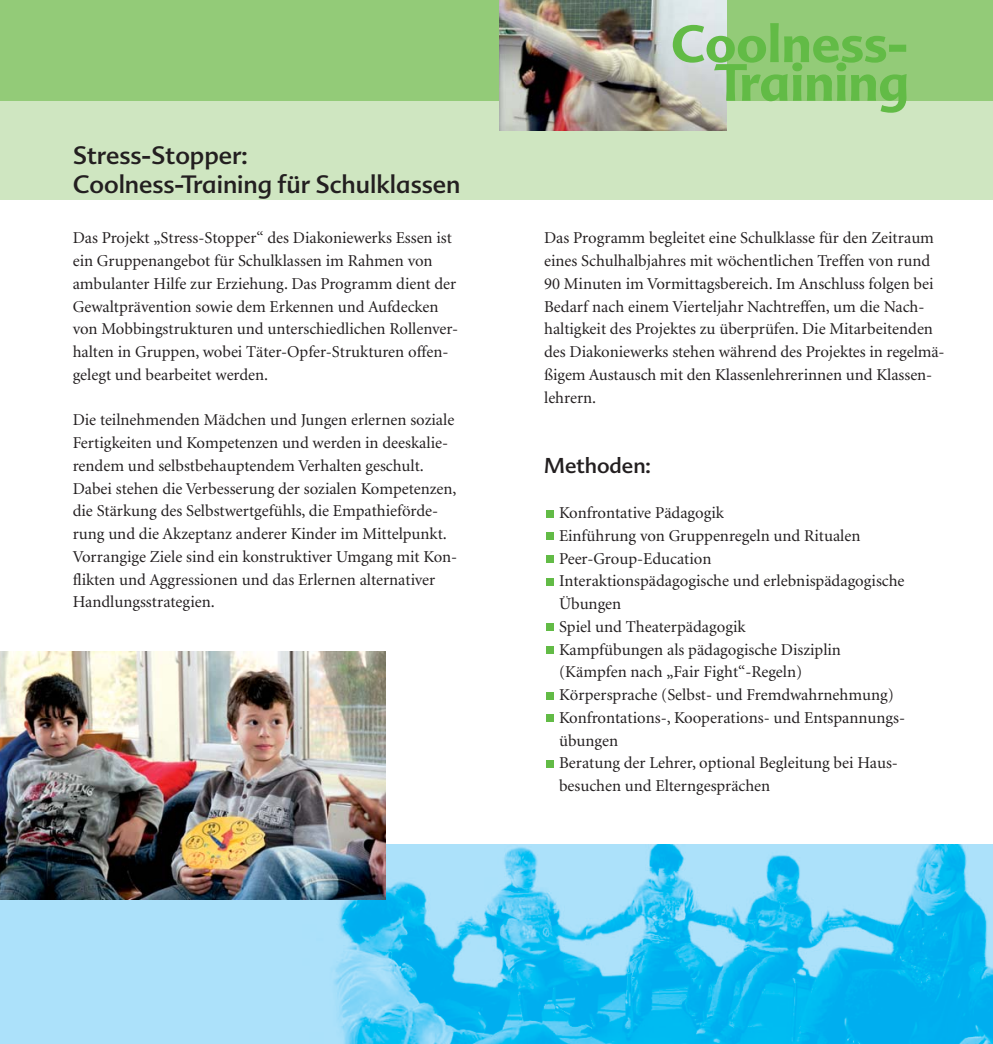
<style>
.page{position:relative;width:993px;height:1044px;background:#fff}
.page>*{position:absolute;margin:0;border:0;box-sizing:border-box;transform-origin:0 0}
.t1{font:700 51.1px/38.7px "Advert";color:#62bb46;text-align:right}
.t2{font:24.5px/29.4px "Advert";color:#231f20}
.t3{font:21px "Advert";color:#231f20}
.t4{font:16.62px/22.8px "Minion";color:#231f20}
</style>
<div class="page">
<div style="left:0;top:2px;width:993px;height:198px;background:#cfe6c1"></div>
<div style="left:0;top:0;width:993px;height:101px;background:#93cb78"></div>
<img style="left:0;top:845px;width:993px;height:199px">
<div style="left:546px;top:510px;width:7px;height:7px;background:#62bb46"></div>
<div style="left:546px;top:533px;width:7px;height:7px;background:#62bb46"></div>
<div style="left:546px;top:555px;width:7px;height:8px;background:#62bb46"></div>
<div style="left:546px;top:578px;width:7px;height:7px;background:#62bb46"></div>
<div style="left:546px;top:624px;width:7px;height:7px;background:#62bb46"></div>
<div style="left:546px;top:646px;width:7px;height:8px;background:#62bb46"></div>
<div style="left:546px;top:692px;width:7px;height:7px;background:#62bb46"></div>
<div style="left:546px;top:715px;width:7px;height:7px;background:#62bb46"></div>
<div style="left:546px;top:760px;width:7px;height:7px;background:#62bb46"></div>
<img style="left:499px;top:0;width:227px;height:131px">
<img style="left:0;top:651px;width:385px;height:249px">
<h2 class="t2" style="left:73px;top:143px;width:389px">Stress-Stopper:<br>Coolness-Training für Schulklassen</h2>
<p class="t4" style="left:73px;top:228px;width:387px">Das Projekt „Stress-Stopper“ des Diakoniewerks Essen ist ein Gruppenangebot für Schulklassen im Rahmen von ambulanter Hilfe zur Erziehung. Das Programm dient der Gewaltprävention sowie dem Erkennen und Aufdecken von Mobbingstrukturen und unterschiedlichen Rollenver&shy;halten in Gruppen, wobei Täter-Opfer-Strukturen offen&shy;gelegt und bearbeitet werden.</p>
<p class="t4" style="left:73px;top:410px;width:386px">Die teilnehmenden Mädchen und Jungen erlernen soziale Fertigkeiten und Kompetenzen und werden in deeskalie&shy;rendem und selbstbehauptendem Verhalten geschult.<br>Dabei stehen die Verbesserung der sozialen Kompetenzen, die Stärkung des Selbstwertgefühls, die Empathieförde&shy;rung und die Akzeptanz anderer Kinder im Mittelpunkt.<br>Vorrangige Ziele sind ein konstruktiver Umgang mit Kon&shy;flikten und Aggressionen und das Erlernen alternativer Handlungsstrategien.</p>
<h1 class="t1" style="left:671px;top:29px;width:240px">Coolness-<br>Training</h1>
<p class="t4" style="left:544px;top:228px;width:402px">Das Programm begleitet eine Schulklasse für den Zeitraum eines Schulhalbjahres mit wöchentlichen Treffen von rund 90 Minuten im Vormittagsbereich. Im Anschluss folgen bei Bedarf nach einem Vierteljahr Nachtreffen, um die Nach&shy;haltigkeit des Projektes zu überprüfen. Die Mitarbeitenden des Diakoniewerks stehen während des Projektes in regelmä&shy;ßigem Austausch mit den Klassen lehrerinnen und Klassen&shy;lehrern.</p>
<p class="t3" style="left:544px;top:457px;width:108px">Methoden:</p>
<p class="t4" style="left:559px;top:503px;width:347px">Konfrontative Pädagogik<br>Einführung von Gruppenregeln und Ritualen Peer-Group-Education<br>Interaktionspädagogische und erlebnispädagogische Übungen<br>Spiel und Theaterpädagogik<br>Kampfübungen als pädagogische Disziplin (Kämpfen nach „Fair Fight“-Regeln)<br>Körpersprache (Selbst- und Fremdwahrnehmung)<br>Konfrontations-, Kooperations- und Entspannungs - übungen<br>Beratung der Lehrer, optional Begleitung bei Haus&shy;besuchen und Elterngesprächen</p>
</div>
